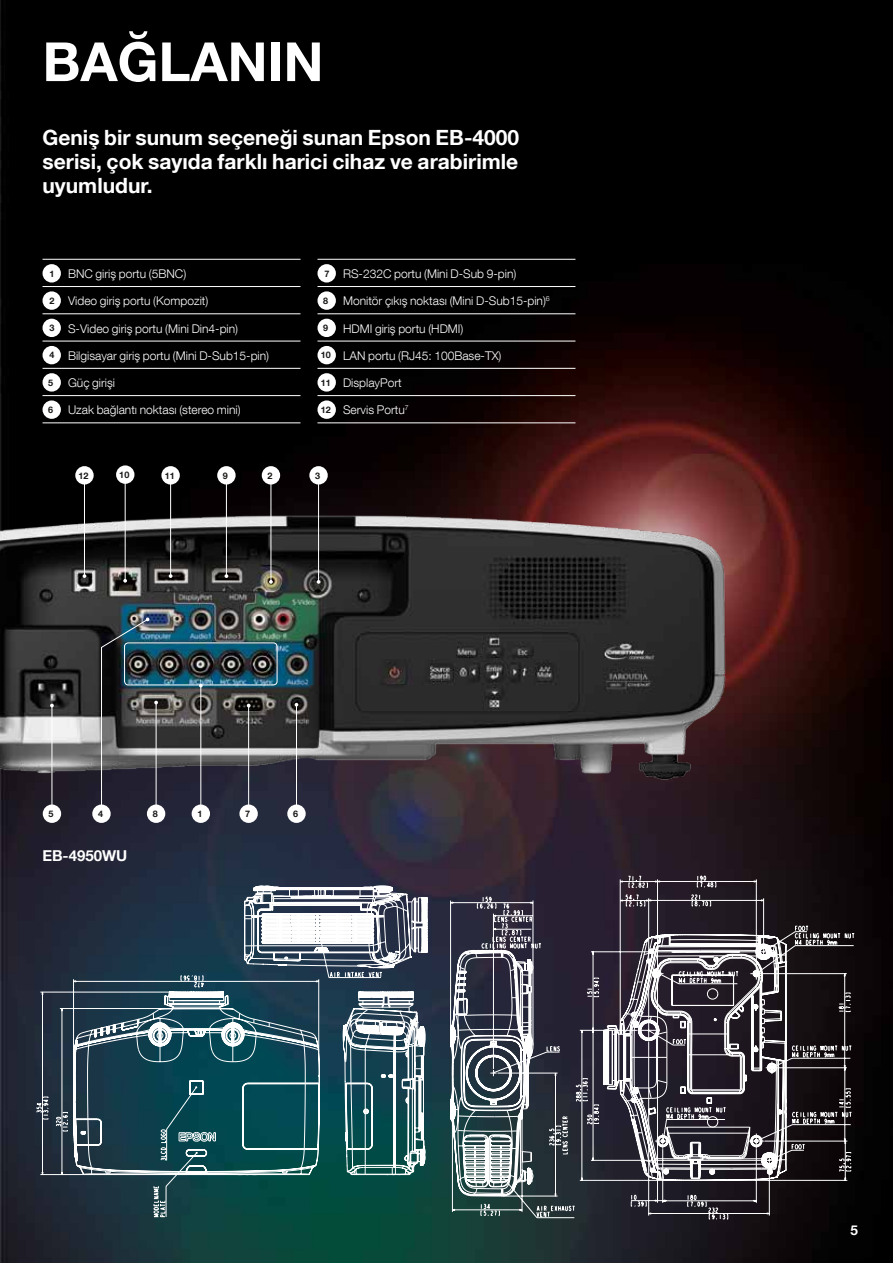
<style>
.page{position:relative;width:893px;height:1263px;background:#fff}
.page>*{position:absolute;margin:0;border:0;box-sizing:border-box;transform-origin:0 0}
.t1{font:700 54px "Helvetica Neue LT Com";color:#fff}
.t2{font:700 21px/24px "Helvetica Neue LT Com";color:#fff;text-align:justify}
.t3{font:700 15px "Helvetica Neue LT Com";color:#fff}
.t4{font:700 13.5px "Helvetica Neue LT Com";color:#fff}
.t5{font:300 12px "Helvetica Neue LT Com";color:#fff}
.t6{font:700 9px "Helvetica Neue LT Com";color:#181716}
.s1{font-weight:700;font-size:9px;color:#181716}
</style>
<div class="page">
<img style="left:0;top:0;width:893px;height:1263px">
<img style="left:0;top:514px;width:790px;height:273px">
<hr style="left:318px;top:475px;width:1px;height:107px;background:#fff">
<hr style="left:270px;top:475px;width:1px;height:107px;background:#fff">
<svg style="left:269px;top:580px;width:4px;height:4px"></svg>
<hr style="left:125px;top:472px;width:1px;height:109px;background:#fff">
<svg style="left:123px;top:579px;width:4px;height:4px"></svg>
<hr style="left:226px;top:475px;width:1px;height:101px;background:#fff">
<hr style="left:170px;top:475px;width:1px;height:101px;background:#fff">
<hr style="left:84px;top:475px;width:1px;height:101px;background:#fff">
<hr style="left:51px;top:705px;width:1px;height:109px;background:#fff">
<div style="left:124px;top:642px;width:154px;height:43px;border:1px solid #fff;border-radius:4px"></div>
<hr style="left:200px;top:685px;width:1px;height:133px;background:#fff">
<hr style="left:248px;top:705px;width:1px;height:113px;background:#fff">
<hr style="left:296px;top:705px;width:1px;height:113px;background:#fff">
<img style="left:101px;top:618px;width:57px;height:199px">
<div style="left:116px;top:465px;width:18px;height:19px;background:#fff;border-radius:50%"></div>
<div style="left:217px;top:466px;width:19px;height:18px;background:#fff;border-radius:50%"></div>
<div style="left:161px;top:466px;width:19px;height:18px;background:#fff;border-radius:50%"></div>
<div style="left:75px;top:466px;width:19px;height:18px;background:#fff;border-radius:50%"></div>
<div style="left:262px;top:466px;width:18px;height:18px;background:#fff;border-radius:50%"></div>
<div style="left:309px;top:466px;width:19px;height:18px;background:#fff;border-radius:50%"></div>
<div style="left:43px;top:804px;width:18px;height:19px;background:#fff;border-radius:50%"></div>
<div style="left:92px;top:804px;width:19px;height:19px;background:#fff;border-radius:50%"></div>
<div style="left:147px;top:804px;width:18px;height:19px;background:#fff;border-radius:50%"></div>
<div style="left:192px;top:804px;width:18px;height:19px;background:#fff;border-radius:50%"></div>
<div style="left:239px;top:804px;width:19px;height:19px;background:#fff;border-radius:50%"></div>
<div style="left:287px;top:804px;width:19px;height:19px;background:#fff;border-radius:50%"></div>
<hr style="left:43px;top:259px;width:257px;height:1px;background:#fff">
<hr style="left:317px;top:259px;width:258px;height:1px;background:#fff">
<hr style="left:43px;top:286px;width:257px;height:1px;background:#fff">
<hr style="left:317px;top:286px;width:258px;height:1px;background:#fff">
<hr style="left:43px;top:313px;width:257px;height:1px;background:#fff">
<hr style="left:317px;top:313px;width:258px;height:1px;background:#fff">
<hr style="left:43px;top:341px;width:257px;height:1px;background:#fff">
<hr style="left:317px;top:341px;width:258px;height:1px;background:#fff">
<hr style="left:43px;top:368px;width:257px;height:1px;background:#fff">
<hr style="left:317px;top:368px;width:258px;height:1px;background:#fff">
<hr style="left:43px;top:395px;width:257px;height:1px;background:#fff">
<hr style="left:317px;top:395px;width:258px;height:1px;background:#fff">
<hr style="left:43px;top:422px;width:257px;height:1px;background:#fff">
<hr style="left:317px;top:422px;width:258px;height:1px;background:#fff">
<div style="left:43px;top:264px;width:18px;height:18px;background:#fff;border-radius:50%"></div>
<div style="left:317px;top:264px;width:19px;height:18px;background:#fff;border-radius:50%"></div>
<div style="left:43px;top:291px;width:18px;height:19px;background:#fff;border-radius:50%"></div>
<div style="left:317px;top:291px;width:19px;height:19px;background:#fff;border-radius:50%"></div>
<div style="left:43px;top:319px;width:18px;height:18px;background:#fff;border-radius:50%"></div>
<div style="left:317px;top:319px;width:19px;height:18px;background:#fff;border-radius:50%"></div>
<div style="left:43px;top:346px;width:18px;height:18px;background:#fff;border-radius:50%"></div>
<div style="left:317px;top:346px;width:19px;height:18px;background:#fff;border-radius:50%"></div>
<div style="left:43px;top:373px;width:18px;height:19px;background:#fff;border-radius:50%"></div>
<div style="left:317px;top:373px;width:19px;height:19px;background:#fff;border-radius:50%"></div>
<div style="left:43px;top:400px;width:18px;height:19px;background:#fff;border-radius:50%"></div>
<div style="left:317px;top:400px;width:19px;height:19px;background:#fff;border-radius:50%"></div>
<svg style="left:447px;top:858px;width:407px;height:374px;background:#45434c"></svg>
<svg style="left:31px;top:885px;width:408px;height:335px;background:#365660"></svg>
<h1 class="t1" style="left:43px;top:28px;width:282px">BAĞLANIN</h1>
<h2 class="t2" style="left:43px;top:125px;width:478px">Geniş bir sunum seçeneği sunan Epson EB-4000 serisi, çok sayıda farklı harici cihaz ve arabirimle uyumludur.</h2>
<p class="t5" style="left:50px;top:266px;width:138px"><span class="s1">1</span> BNC giriş portu (5BNC)</p>
<p class="t5" style="left:324px;top:266px;width:193px"><span class="s1">7</span> RS-232C portu (Mini D-Sub 9-pin)</p>
<p class="t5" style="left:50px;top:294px;width:160px"><span class="s1">2</span> Video giriş portu (Kompozit)</p>
<p class="t5" style="left:323px;top:294px;width:228px"><span class="s1">8</span> Monitör çıkış noktası (Mini D-Sub15-pin)<sup>6</sup></p>
<p class="t5" style="left:50px;top:321px;width:190px"><span class="s1">3</span> S-Video giriş portu (Mini Din4-pin)</p>
<p class="t5" style="left:323px;top:321px;width:142px"><span class="s1">9</span> HDMI giriş portu (HDMI)</p>
<p class="t5" style="left:50px;top:348px;width:221px"><span class="s1">4</span> Bilgisayar giriş portu (Mini D-Sub15-pin)</p>
<p class="t5" style="left:321px;top:348px;width:182px"><span class="s1">10</span> LAN portu (RJ45: 100Base-TX)</p>
<p class="t5" style="left:48px;top:375px;width:68px"><span class="s1">5</span> Güç girişi</p>
<p class="t5" style="left:321px;top:375px;width:82px"><span class="s1">11</span> DisplayPort</p>
<p class="t5" style="left:48px;top:403px;width:194px"><span class="s1">6</span> Uzak bağlantı noktası (stereo mini)</p>
<p class="t5" style="left:321px;top:403px;width:89px"><span class="s1">12</span> Servis Portu<sup>7</sup></p>
<p class="t6" style="left:79px;top:470px;width:12px">12</p>
<p class="t6" style="left:119px;top:469px;width:12px">10</p>
<p class="t6" style="left:165px;top:470px;width:12px">11</p>
<p class="t6" style="left:223px;top:470px;width:7px">9</p>
<p class="t6" style="left:267px;top:470px;width:7px">2</p>
<p class="t6" style="left:315px;top:470px;width:7px">3</p>
<p class="t6" style="left:49px;top:808px;width:7px">5</p>
<p class="t6" style="left:98px;top:808px;width:7px">4</p>
<p class="t6" style="left:153px;top:808px;width:7px">8</p>
<p class="t6" style="left:197px;top:808px;width:7px">1</p>
<p class="t6" style="left:245px;top:808px;width:7px">7</p>
<p class="t6" style="left:293px;top:808px;width:7px">6</p>
<p class="t3" style="left:42px;top:846px;width:87px">EB-4950WU</p>
<p class="t4" style="left:850px;top:1222px;width:9px">5</p>
</div>
